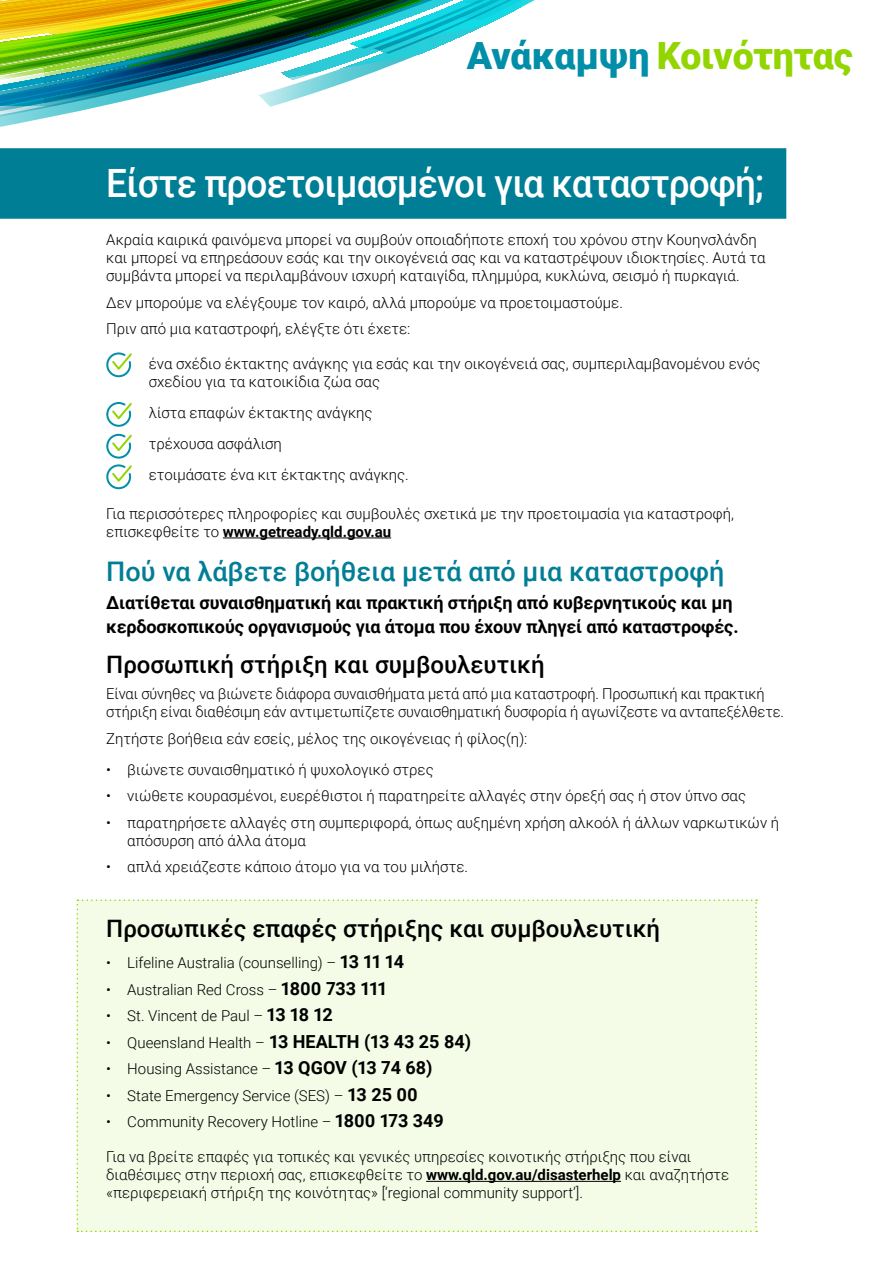
<style>
.page{position:relative;width:893px;height:1263px;background:#fff}
.page>*{position:absolute;margin:0;border:0;box-sizing:border-box;transform-origin:0 0}
.t1{font:500 39px "Roboto";letter-spacing:-.025em;color:#fff;scale:.95 1}
.t2{font:900 37.5px "Roboto";color:#93d500}
.t3{font:500 27px "Roboto";color:#007e96}
.t4{font:500 24px "Roboto";color:#000}
.t5{font:700 18px/24px "Roboto";letter-spacing:-.01em;color:#000}
.t6{font:300 15px/18px "Roboto";color:#000}
.s1{color:#008ea8}
.s2{font-weight:700}
.s3{font-weight:700;font-size:18px}
</style>
<div class="page">
<svg style="left:0;top:115px;width:59px;height:12px"></svg>
<img style="left:0;top:0;width:535px;height:115px">
<div style="left:77px;top:899px;width:680px;height:333px;background:#f4fbe6"></div>
<div style="left:0;top:148px;width:786px;height:71px;background:#007e96"></div>
<hr style="left:223px;top:537px;width:168px;height:1px;background:#000">
<hr style="left:426px;top:1181px;width:195px;height:1px;background:#000">
<svg style="left:106px;top:352px;width:26px;height:25px"></svg>
<svg style="left:106px;top:402px;width:26px;height:25px"></svg>
<svg style="left:106px;top:434px;width:26px;height:55px"></svg>
<h2 class="t2" style="left:467px;top:30px;width:387px"><span class="s1">Ανάκαμψη</span> Κοινότητας</h2>
<h1 class="t1" style="left:106px;top:156px;width:694px">Είστε προετοιμασμένοι για καταστροφή;</h1>
<p class="t6" style="left:106px;top:230px;width:661px">Ακραία καιρικά φαινόμενα μπορεί να συμβούν οποιαδήποτε εποχή του χρόνου στην Κουηνσλάνδη και μπορεί να επηρεάσουν εσάς και την οικογένειά σας και να καταστρέψουν ιδιοκτησίες. Αυτά τα συμβάντα μπορεί να περιλαμβάνουν ισχυρή καταιγίδα, πλημμύρα, κυκλώνα, σεισμό ή πυρκαγιά.</p>
<p class="t6" style="left:106px;top:289px;width:518px;line-height:26.5px">Δεν μπορούμε να ελέγξουμε τον καιρό, αλλά μπορούμε να προετοιμαστούμε.<br>Πριν από μια καταστροφή, ελέγξτε ότι έχετε:</p>
<p class="t6" style="left:149px;top:354px;width:613px">ένα σχέδιο έκτακτης ανάγκης για εσάς και την οικογένειά σας, συμπεριλαμβανομένου ενός σχεδίου για τα κατοικίδια ζώα σας</p>
<p class="t6" style="left:149px;top:397px;width:261px;line-height:30.8px">λίστα επαφών έκτακτης ανάγκης τρέχουσα ασφάλιση<br>ετοιμάσατε ένα κιτ έκτακτης ανάγκης.</p>
<p class="t6" style="left:106px;top:504px;width:629px">Για περισσότερες πληροφορίες και συμβουλές σχετικά με την προετοιμασία για καταστροφή, επισκεφθείτε το <span class="s2">www.getready.qld.gov.au</span></p>
<h3 class="t3" style="left:106px;top:552px;width:620px">Πού να λάβετε βοήθεια μετά από μια καταστροφή</h3>
<p class="t5" style="left:106px;top:590px;width:634px">Διατίθεται συναισθηματική και πρακτική στήριξη από κυβερνητικούς και μη κερδοσκοπικούς οργανισμούς για άτομα που έχουν πληγεί από καταστροφές.</p>
<h3 class="t4" style="left:106px;top:647px;width:440px">Προσωπική στήριξη και συμβουλευτική</h3>
<p class="t6" style="left:106px;top:684px;width:679px">Είναι σύνηθες να βιώνετε διάφορα συναισθήματα μετά από μια καταστροφή. Προσωπική και πρακτική στήριξη είναι διαθέσιμη εάν αντιμετωπίζετε συναισθηματική δυσφορία ή αγωνίζεστε να ανταπεξέλθετε.</p>
<p class="t6" style="left:106px;top:729px;width:423px">Ζητήστε βοήθεια εάν εσείς, μέλος της οικογένειας ή φίλος(η):</p>
<p class="t6" style="left:106px;top:760px;width:329px">• βιώνετε συναισθηματικό ή ψυχολογικό στρες</p>
<p class="t6" style="left:106px;top:786px;width:641px">• νιώθετε κουρασμένοι, ευερέθιστοι ή παρατηρείτε αλλαγές στην όρεξή σας ή στον ύπνο σας</p>
<p class="t6" style="left:127px;top:813px;width:653px;text-indent:-21px">• παρατηρήσετε αλλαγές στη συμπεριφορά, όπως αυξημένη χρήση αλκοόλ ή άλλων ναρκωτικών ή απόσυρση από άλλα άτομα</p>
<p class="t6" style="left:106px;top:857px;width:363px">• απλά χρειάζεστε κάποιο άτομο για να του μιλήστε.</p>
<h3 class="t4" style="left:106px;top:912px;width:555px">Προσωπικές επαφές στήριξης και συμβουλευτική</h3>
<p class="t6" style="left:106px;top:953px;width:299px">• Lifeline Australia (counselling) – <span class="s3">13 11 14</span></p>
<p class="t6" style="left:106px;top:980px;width:282px">• Australian Red Cross – <span class="s3">1800 733 111</span></p>
<p class="t6" style="left:106px;top:1006px;width:228px">• St. Vincent de Paul – <span class="s3">13 18 12</span></p>
<p class="t6" style="left:106px;top:1033px;width:366px">• Queensland Health – <span class="s3">13 HEALTH (13 43 25 84)</span></p>
<p class="t6" style="left:106px;top:1059px;width:328px">• Housing Assistance – <span class="s3">13 QGOV (13 74 68)</span></p>
<p class="t6" style="left:106px;top:1086px;width:313px">• State Emergency Service (SES) – <span class="s3">13 25 00</span></p>
<p class="t6" style="left:106px;top:1112px;width:339px">• Community Recovery Hotline – <span class="s3">1800 173 349</span></p>
<p class="t6" style="left:106px;top:1147px;width:624px">Για να βρείτε επαφές για τοπικές και γενικές υπηρεσίες κοινοτικής στήριξης που είναι διαθέσιμες στην περιοχή σας, επισκεφθείτε το <span class="s2">www.qld.gov.au/disasterhelp</span> και αναζητήστε «περιφερειακή στήριξη της κοινότητας» [‘regional community support’].</p>
</div>
